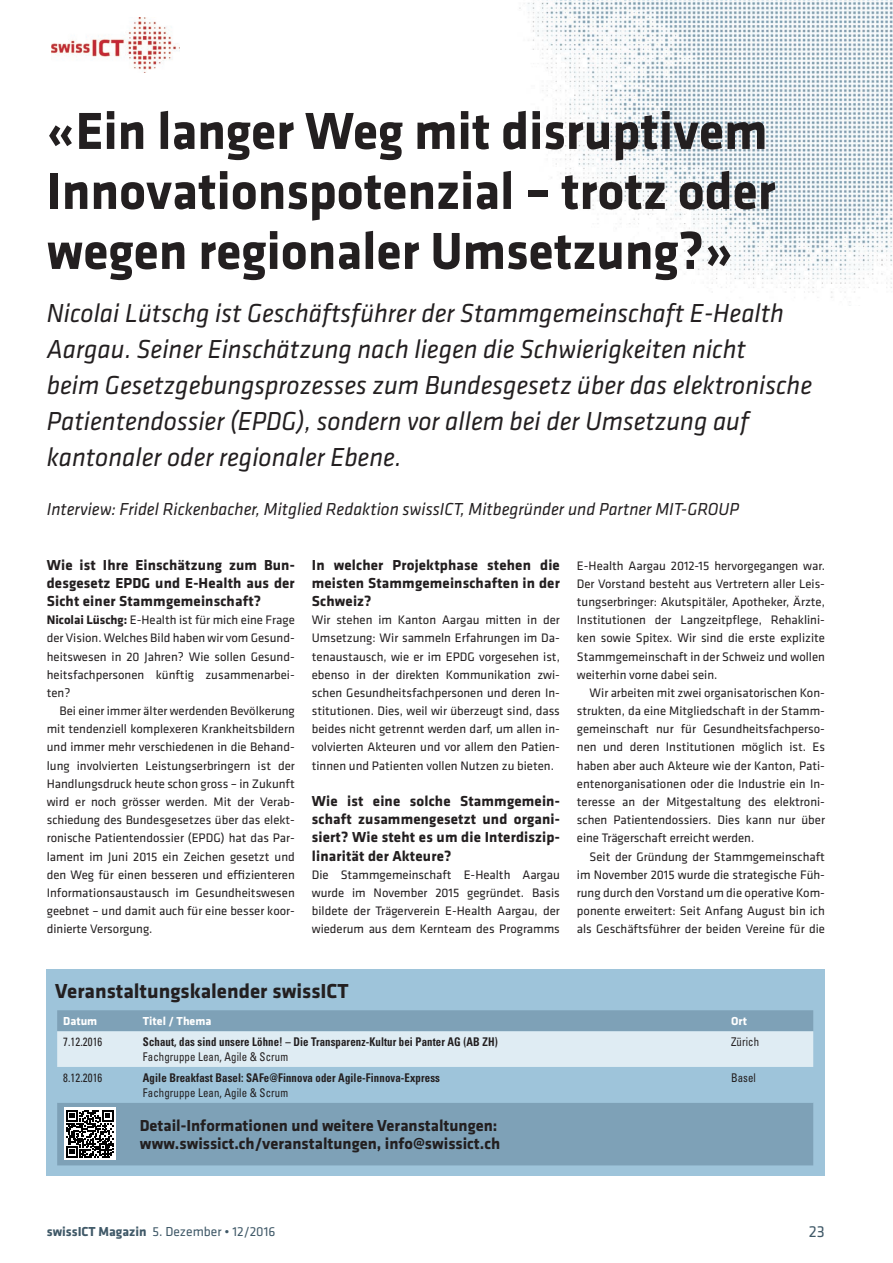
<style>
.page{position:relative;width:893px;height:1263px;background:#fff}
.page>*{position:absolute;margin:0;border:0;box-sizing:border-box;transform-origin:0 0}
.t1{font:700 54px/60px "Klavika Basic";color:#231f20;scale:.96 1}
.t2{font:italic 27px/36px "Klavika Basic";color:#231f20;scale:.96 1}
.t3{font:700 21px "Klavika Basic";color:#231f20}
.t4{font:italic 18px "Klavika Basic";color:#231f20;scale:.96 1}
.t5{font:700 16.5px/18px "Klavika Basic";color:#231f20}
.t6{font:16.5px "Klavika Basic";color:#405968}
.t7{font:700 15px/18.1px "Klavika Basic";letter-spacing:.01em;color:#231f20;text-align:justify}
.t8{font:13.5px "Klavika Basic";color:#405968}
.t9{font:12.75px/18.1px "Klavika Basic";color:#231f20;text-align:justify}
.t10{font:700 condensed 12px "Univers LT Std";letter-spacing:.01em;color:#231f20;scale:.9 1}
.t11{font:condensed 12px "Univers LT Std";letter-spacing:.01em;color:#231f20;scale:.9 1}
.t12{font:700 12px "Klavika Basic";color:#fff}
.s1{font-weight:700}
</style>
<div class="page">
<img style="left:52px;top:17px;width:128px;height:56px">
<img style="left:519px;top:0;width:374px;height:302px">
<div style="left:47px;top:970px;width:778px;height:206px;background:#9ec4da"></div>
<div style="left:57px;top:1010px;width:756px;height:155px;background:#7ea1b7"></div>
<svg style="left:57px;top:1031px;width:756px;height:72px"></svg>
<div style="left:64px;top:1108px;width:52px;height:52px;background:#fff"></div>
<svg style="left:66px;top:1110px;width:48px;height:47px"></svg>
<h1 class="t1" style="left:47px;top:99px;width:761px">«Ein langer Weg mit disruptivem<br>Innovationspotenzial – trotz oder wegen regionaler Umsetzung?»</h1>
<p class="t2" style="left:47px;top:294px;width:799px">Nicolai Lütschg ist Geschäftsführer der Stammgemeinschaft E-Health Aargau. Seiner Einschätzung nach liegen die Schwierigkeiten nicht<br>beim Gesetzgebungsprozesses zum Bundesgesetz über das elektronische Patientendossier (EPDG), sondern vor allem bei der Umsetzung auf kantonaler oder regionaler Ebene.</p>
<h3 class="t4" style="left:47px;top:497px;width:723px">Interview: Fridel Rickenbacher, Mitglied Redaktion swissICT, Mitbegründer und Partner MIT-GROUP</h3>
<p class="t7" style="left:47px;top:555px;width:250px">Wie ist Ihre Einschätzung zum Bun&shy;desgesetz EPDG und E-Health aus der Sicht einer Stammgemeinschaft?</p>
<p class="t9" style="left:47px;top:610px;width:250px"><span class="s1">Nicolai Lüschg:</span> E-Health ist für mich eine Frage der Vision. Welches Bild haben wir vom Gesund&shy;heitswesen in 20 Jahren? Wie sollen Gesund&shy;heitsfachpersonen künftig zusammenarbei&shy;ten?</p>
<p class="t9" style="left:47px;top:701px;width:250px;text-indent:13px">Bei einer immer älter werdenden Bevölkerung mit tendenziell komplexeren Krankheitsbildern und immer mehr verschiedenen in die Behand&shy;lung involvierten Leistungserbringern ist der Handlungsdruck heute schon gross – in Zukunft wird er noch grösser werden. Mit der Verab&shy;schiedung des Bundesgesetzes über das elekt&shy;ronische Patientendossier (EPDG) hat das Par&shy;lament im Juni 2015 ein Zeichen gesetzt und den Weg für einen besseren und effizienteren Informationsaustausch im Gesundheitswesen geebnet – und damit auch für eine besser koor&shy;dinierte Versorgung.</p>
<p class="t7" style="left:312px;top:555px;width:250px">In welcher Projektphase stehen die meisten Stammgemeinschaften in der Schweiz?</p>
<p class="t9" style="left:312px;top:610px;width:250px">Wir stehen im Kanton Aargau mitten in der Umsetzung: Wir sammeln Erfahrungen im Da&shy;tenaustausch, wie er im EPDG vorgesehen ist, ebenso in der direkten Kommunikation zwi&shy;schen Gesundheitsfachpersonen und deren In&shy;stitutionen. Dies, weil wir überzeugt sind, dass beides nicht getrennt werden darf, um allen in&shy;volvierten Akteuren und vor allem den Patien&shy;tinnen und Patienten vollen Nutzen zu bieten.</p>
<p class="t7" style="left:312px;top:791px;width:250px">Wie ist eine solche Stammgemein&shy;schaft zusammengesetzt und organi&shy;siert? Wie steht es um die Interdiszip&shy;linarität der Akteure?</p>
<p class="t9" style="left:312px;top:865px;width:250px">Die Stammgemeinschaft E-Health Aargau wurde im November 2015 gegründet. Basis bildete der Trägerverein E-Health Aargau, der wiederum aus dem Kernteam des Programms</p>
<p class="t9" style="left:577px;top:556px;width:250px">E-Health Aargau 2012-15 hervorgegangen war.<br>Der Vorstand besteht aus Vertretern aller Leis&shy;tungserbringer: Akutspitäler, Apotheker, Ärzte, Institutionen der Langzeitpflege, Rehaklini&shy;ken sowie Spitex. Wir sind die erste explizite Stammgemeinschaft in der Schweiz und wollen weiterhin vorne dabei sein.</p>
<p class="t9" style="left:577px;top:683px;width:250px;text-indent:13px">Wir arbeiten mit zwei organisatorischen Kon&shy;strukten, da eine Mitgliedschaft in der Stamm&shy;gemeinschaft nur für Gesundheitsfachperso&shy;nen und deren Institutionen möglich ist. Es haben aber auch Akteure wie der Kanton, Pati&shy;entenorganisationen oder die Industrie ein In&shy;teresse an der Mitgestaltung des elektroni&shy;schen Patientendossiers. Dies kann nur über eine Trägerschaft erreicht werden.</p>
<p class="t9" style="left:577px;top:847px;width:250px;text-indent:13px">Seit der Gründung der Stammgemeinschaft im November 2015 wurde die strategische Füh&shy;rung durch den Vorstand um die operative Kom&shy;ponente erweitert: Seit Anfang August bin ich als Geschäftsführer der beiden Vereine für die</p>
<h3 class="t3" style="left:55px;top:976px;width:295px">Veranstaltungskalender swissICT</h3>
<p class="t12" style="left:63px;top:1012px;width:36px">Datum</p>
<p class="t12" style="left:143px;top:1012px;width:70px">Titel / Thema</p>
<p class="t12" style="left:731px;top:1012px;width:17px">Ort</p>
<p class="t11" style="left:63px;top:1034px;width:45px">7.12.2016</p>
<p class="t10" style="left:143px;top:1034px;width:396px">Schaut, das sind unsere Löhne! – Die Transparenz-Kultur bei Panter AG (AB ZH)</p>
<p class="t11" style="left:143px;top:1049px;width:163px">Fachgruppe Lean, Agile &amp; Scrum</p>
<p class="t11" style="left:731px;top:1034px;width:33px">Zürich</p>
<p class="t11" style="left:63px;top:1070px;width:45px">8.12.2016</p>
<p class="t10" style="left:143px;top:1070px;width:332px">Agile Breakfast Basel: SAFe@Finnova oder Agile-Finnova-Express</p>
<p class="t11" style="left:143px;top:1085px;width:163px">Fachgruppe Lean, Agile &amp; Scrum</p>
<p class="t5" style="left:140px;top:1116px;width:362px">Detail-Informationen und weitere Veranstaltungen: www.swissict.ch/veranstaltungen, info@swissict.ch</p>
<p class="t11" style="left:731px;top:1070px;width:29px">Basel</p>
<p class="t8" style="left:47px;top:1223px;width:230px"><span class="s1">swissICT Magazin</span> 5. Dezember • 12/2016</p>
<p class="t6" style="left:809px;top:1220px;width:18px">23</p>
</div>
